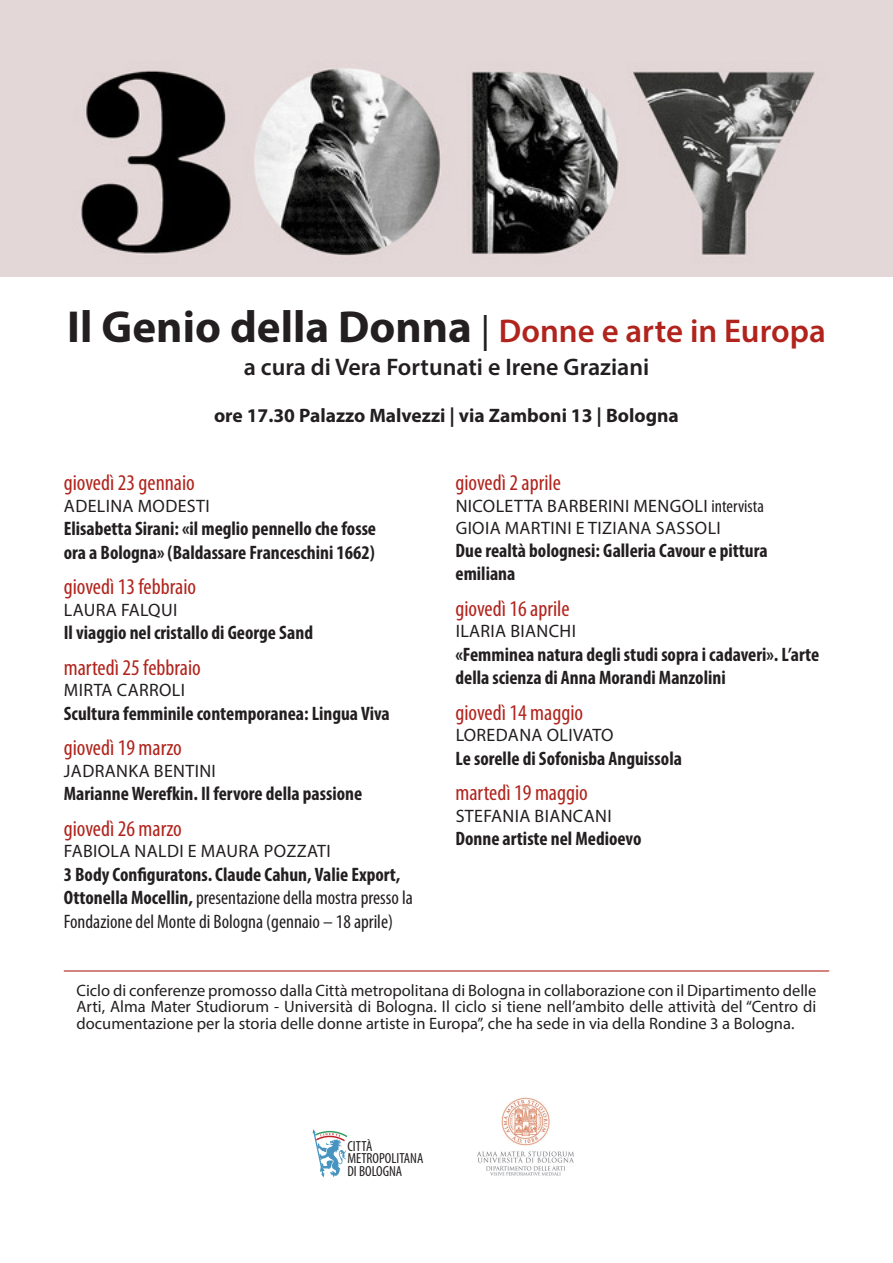
<style>
.page{position:relative;width:893px;height:1263px;background:#fff}
.page>*{position:absolute;margin:0;border:0;box-sizing:border-box;transform-origin:0 0}
.t1{font:600 33px "Myriad Pro";color:#b1241d}
.t2{font:600 24px "Myriad Pro";color:#231f20}
.t3{font:condensed 22.5px "Myriad Pro";color:#b1241d}
.t4{font:700 condensed 19.5px/23.4px "Myriad Pro";color:#231f20}
.t5{font:condensed 19.5px/23.4px "Myriad Pro";color:#231f20}
.t6{font:700 19.5px "Myriad Pro";color:#231f20}
.t7{font:18px "Myriad Pro";letter-spacing:.02em;color:#231f20}
.t8{font:16.5px/16.5px "Myriad Pro";color:#231f20;text-align:justify}
.t9{font:condensed 14.7px/12.5px "Myriad Pro";color:#231f20}
.s1{font-weight:700;font-size:45px;color:#231f20}
.s2{font-family:"Adobe Garamond Pro";font-size:36px;color:#231f20}
.s3{font-weight:700}
.s4{font-stretch:condensed}
</style>
<div class="page">
<img style="left:0;top:0;width:893px;height:276px">
<img style="left:477px;top:1097px;width:97px;height:79px">
<svg style="left:313px;top:1129px;width:34px;height:48px"></svg>
<hr style="left:64px;top:970px;width:765px;height:1px;background:#b1241d">
<p class="t1" style="left:67px;top:310px;width:760px"><span class="s1">Il Genio della Donna</span> <span class="s2">|</span> Donne e arte in Europa</p>
<p class="t2" style="left:244px;top:352px;width:407px">a cura di Vera Fortunati e Irene Graziani</p>
<p class="t6" style="left:214px;top:403px;width:466px">ore 17.30 Palazzo Malvezzi | via Zamboni 13 | Bologna</p>
<p class="t3" style="left:64px;top:469px;width:133px">giovedì 23 gennaio</p>
<p class="t7" style="left:64px;top:495px;width:147px">ADELINA MODESTI</p>
<p class="t4" style="left:64px;top:517px;width:314px">Elisabetta Sirani: «il meglio pennello che fosse</p>
<p class="t4" style="left:64px;top:540px;width:313px">ora a Bologna» (Baldassare Franceschini 1662)</p>
<p class="t3" style="left:64px;top:573px;width:134px">giovedì 13 febbraio</p>
<p class="t7" style="left:64px;top:599px;width:115px">LAURA FALQUI</p>
<p class="t4" style="left:64px;top:621px;width:251px">Il viaggio nel cristallo di George Sand</p>
<p class="t3" style="left:64px;top:654px;width:139px">martedì 25 febbraio</p>
<p class="t7" style="left:64px;top:679px;width:123px">MIRTA CARROLI</p>
<p class="t4" style="left:64px;top:701px;width:328px">Scultura femminile contemporanea: Lingua Viva</p>
<p class="t3" style="left:64px;top:734px;width:120px">giovedì 19 marzo</p>
<p class="t7" style="left:64px;top:760px;width:153px">JADRANKA BENTINI</p>
<p class="t4" style="left:64px;top:782px;width:300px">Marianne Werefkin. Il fervore della passione</p>
<p class="t3" style="left:64px;top:815px;width:120px">giovedì 26 marzo</p>
<p class="t7" style="left:64px;top:840px;width:268px">FABIOLA NALDI E MAURA POZZATI</p>
<p class="t5" style="left:64px;top:862px;width:351px"><span class="s3">3 Body Configuratons. Claude Cahun, Valie Export,<br>Ottonella Mocellin,</span> presentazione della mostra presso la<br>Fondazione del Monte di Bologna (gennaio – 18 aprile)</p>
<p class="t3" style="left:455px;top:469px;width:107px">giovedì 2 aprile</p>
<p class="t7" style="left:456px;top:495px;width:310px">NICOLETTA BARBERINI MENGOLI <span class="s4">intervista</span></p>
<p class="t7" style="left:456px;top:516px;width:267px">GIOIA MARTINI E TIZIANA SASSOLI</p>
<p class="t4" style="left:455px;top:538px;width:314px">Due realtà bolognesi: Galleria Cavour e pittura emiliana</p>
<p class="t3" style="left:455px;top:595px;width:116px">giovedì 16 aprile</p>
<p class="t7" style="left:456px;top:620px;width:122px">ILARIA BIANCHI</p>
<p class="t4" style="left:455px;top:642px;width:365px">«Femminea natura degli studi sopra i cadaveri». L’arte della scienza di Anna Morandi Manzolini</p>
<p class="t3" style="left:455px;top:699px;width:129px">giovedì 14 maggio</p>
<p class="t7" style="left:456px;top:724px;width:159px">LOREDANA OLIVATO</p>
<p class="t4" style="left:455px;top:746px;width:228px">Le sorelle di Sofonisba Anguissola</p>
<p class="t3" style="left:455px;top:779px;width:134px">martedì 19 maggio</p>
<p class="t7" style="left:456px;top:805px;width:158px">STEFANIA BIANCANI</p>
<p class="t4" style="left:455px;top:827px;width:187px">Donne artiste nel Medioevo</p>
<p class="t8" style="left:77px;top:982px;width:741px">Ciclo di conferenze promosso dalla Città metropolitana di Bologna in collaborazione con il Dipartimento delle Arti, Alma Mater Studiorum - Università di Bologna. Il ciclo si tiene nell’ambito delle attività del “Centro di documentazione per la storia delle donne artiste in Europa”, che ha sede in via della Rondine 3 a Bologna.</p>
<p class="t9" style="left:347px;top:1139px;width:78px">CITTÀ<br>METROPOLITANA<br>DI BOLOGNA</p>
</div>
